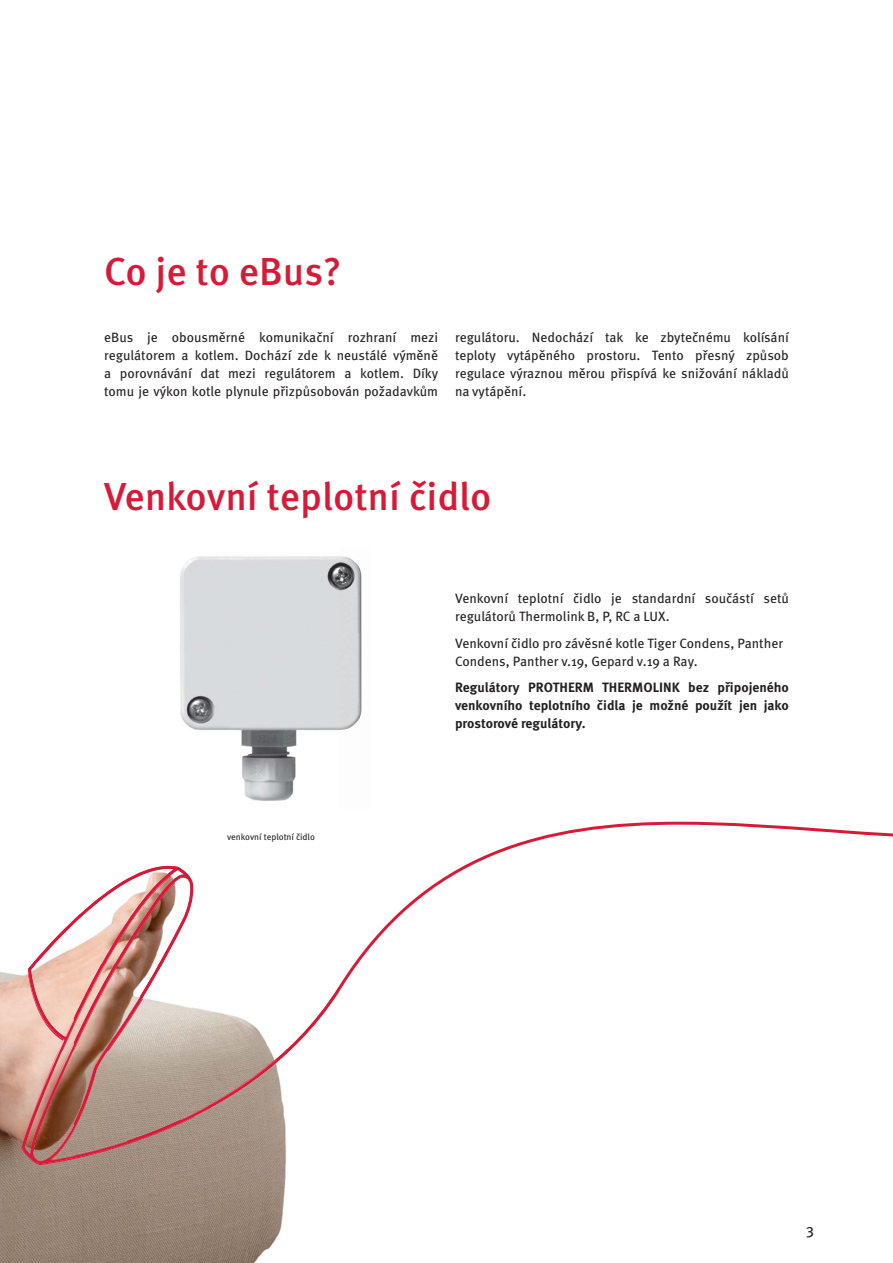
<style>
.page{position:relative;width:893px;height:1263px;background:#fff}
.page>*{position:absolute;margin:0;border:0;box-sizing:border-box;transform-origin:0 0}
.t1{font:500 39px "Meta Pro";color:#d61b38}
.t2{font:15px "Meta Offc Pro";color:#231f20}
.t3{font:13.5px/18px "Meta Pro";color:#231f20}
.t4{font:700 13.5px/18px "Meta Pro";color:#231f20;text-align:justify}
.t5{font:9px "Meta Pro";color:#231f20}
</style>
<div class="page">
<svg style="left:339px;top:822px;width:554px;height:170px"></svg>
<img style="left:0;top:865px;width:193px;height:398px">
<img style="left:193px;top:1007px;width:94px;height:256px">
<img style="left:74px;top:866px;width:120px;height:99px">
<img style="left:22px;top:915px;width:53px;height:249px">
<img style="left:74px;top:965px;width:89px;height:100px">
<img style="left:286px;top:986px;width:53px;height:67px">
<img style="left:233px;top:1048px;width:54px;height:47px">
<img style="left:74px;top:1064px;width:54px;height:100px">
<img style="left:180px;top:1089px;width:54px;height:35px">
<img style="left:127px;top:1118px;width:54px;height:26px">
<img style="left:180px;top:556px;width:182px;height:245px">
<h1 class="t1" style="left:104px;top:257px;width:239px">Co je to eBus?</h1>
<p class="t3" style="left:104px;top:330px;width:336px;text-align:justify">eBus je obousměrné komunikační rozhraní mezi regulátorem a kotlem. Dochází zde k neustálé výměně a porovnávání dat mezi regulátorem a kotlem. Díky tomu je výkon kotle plynule přizpůsobován požadavkům</p>
<p class="t3" style="left:455px;top:330px;width:335px;text-align:justify">regulátoru. Nedochází tak ke zbytečnému kolísání teploty vytápěného prostoru. Tento přesný způsob regulace výraznou měrou přispívá ke snižování nákladů na vytápění.</p>
<h1 class="t1" style="left:104px;top:482px;width:389px">Venkovní teplotní čidlo</h1>
<p class="t5" style="left:227px;top:833px;width:89px">venkovní teplotní čidlo</p>
<p class="t3" style="left:455px;top:591px;width:335px">Venkovní teplotní čidlo je standardní součástí setů regulátorů Thermolink B, P, RC a LUX.</p>
<p class="t3" style="left:455px;top:636px;width:330px">Venkovní čidlo pro závěsné kotle Tiger Condens, Panther<br>Condens, Panther v.19, Gepard v.19 a Ray.</p>
<p class="t4" style="left:455px;top:680px;width:335px">Regulátory PROTHERM THERMOLINK bez připojeného venkovního teplotního čidla je možné použít jen jako prostorové regulátory.</p>
<p class="t2" style="left:806px;top:1220px;width:10px">3</p>
</div>
